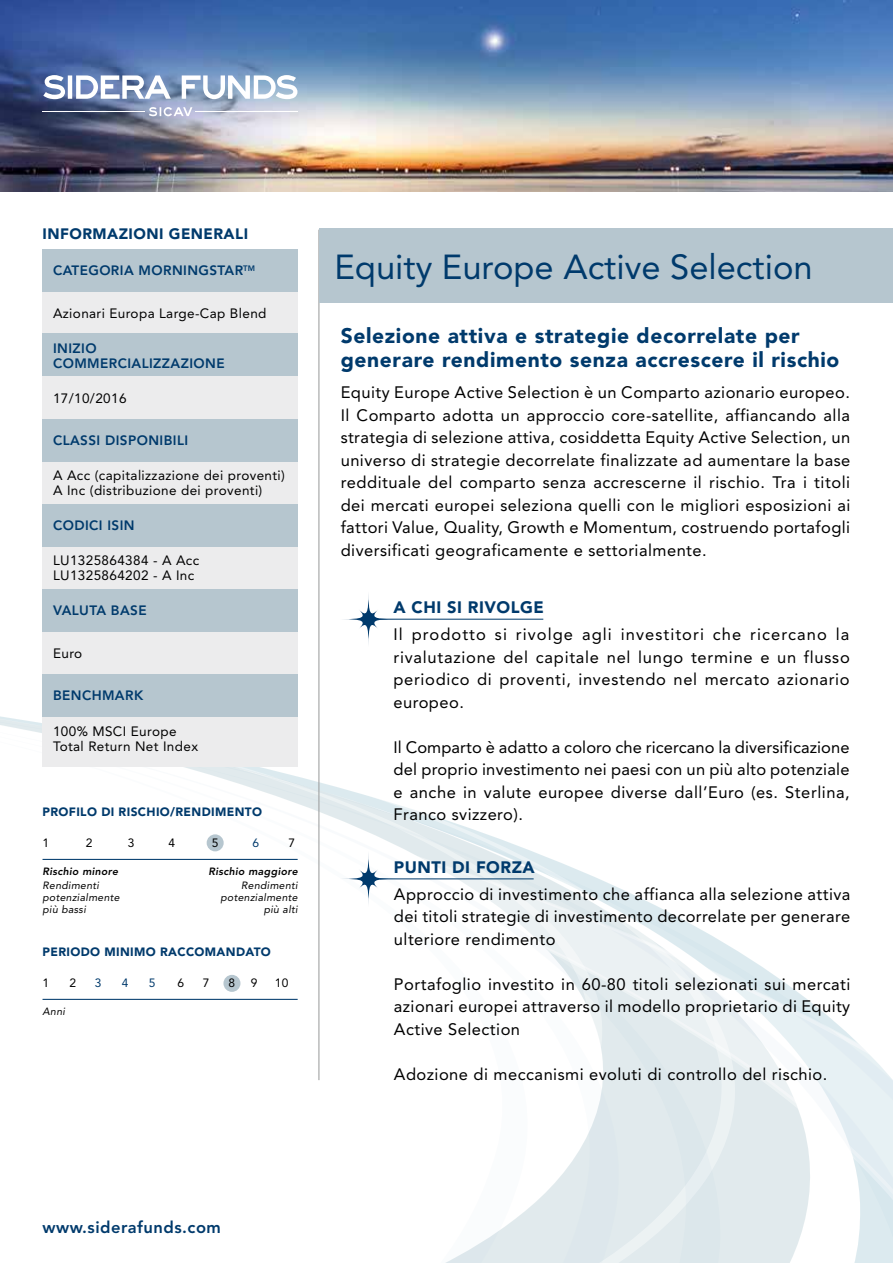
<style>
.page{position:relative;width:893px;height:1263px;background:#fff}
.page>*{position:absolute;margin:0;border:0;box-sizing:border-box;transform-origin:0 0}
.t1{font:34.5px "Avenir LT Std";color:#003a6c}
.t2{font:900 21px/24px "Avenir LT Std";letter-spacing:.03em;color:#003a6c}
.t3{font:16.5px/22.5px "Avenir LT Std";letter-spacing:.03em;color:#000;text-align:justify}
.t4{font:900 16.5px "Avenir LT Std";letter-spacing:.03em;color:#003a6c}
.t5{font:800 16.5px "Avenir LT Std";letter-spacing:.03em;color:#003a6c}
.t6{font:900 15px "Avenir LT Std";letter-spacing:.03em;color:#003a6c}
.t7{font:13.5px/15px "Avenir LT Std";letter-spacing:.03em;color:#000}
.t8{font:800 13.5px/15px "Avenir LT Std";letter-spacing:.03em;color:#003a6c}
.t9{font:900 12px "Avenir LT Std";letter-spacing:.03em;color:#003a6c}
.t10{font:12px "Avenir LT Std";color:#000}
.t11{font:12px "Avenir LT Std";color:#003a6c}
.t12{font:italic 10.5px/12px "Avenir LT Std";letter-spacing:.03em;color:#000}
.t13{font:italic 800 10.5px "Avenir LT Std";letter-spacing:.03em;color:#000}
</style>
<div class="page">
<svg style="left:0;top:722px;width:893px;height:541px"></svg>
<svg style="left:0;top:728px;width:720px;height:535px"></svg>
<svg style="left:0;top:732px;width:619px;height:531px"></svg>
<svg style="left:0;top:736px;width:527px;height:527px"></svg>
<div style="left:43px;top:253px;width:255px;height:513px;background:#ececed"></div>
<div style="left:43px;top:249px;width:255px;height:42px;background:#b6c6cf"></div>
<div style="left:43px;top:334px;width:255px;height:42px;background:#b6c6cf"></div>
<div style="left:43px;top:419px;width:255px;height:42px;background:#b6c6cf"></div>
<div style="left:43px;top:504px;width:255px;height:42px;background:#b6c6cf"></div>
<div style="left:43px;top:589px;width:255px;height:42px;background:#b6c6cf"></div>
<div style="left:43px;top:674px;width:255px;height:42px;background:#b6c6cf"></div>
<hr style="left:318px;top:230px;width:1px;height:850px;background:#9c9d9d">
<svg style="left:341px;top:851px;width:55px;height:56px"></svg>
<hr style="left:380px;top:878px;width:154px;height:1px;background:#003a6c">
<svg style="left:344px;top:594px;width:52px;height:50px"></svg>
<hr style="left:380px;top:619px;width:163px;height:1px;background:#003a6c">
<img style="left:0;top:0;width:893px;height:191px">
<svg style="left:43px;top:75px;width:254px;height:24px"></svg>
<svg style="left:149px;top:107px;width:43px;height:9px"></svg>
<hr style="left:43px;top:111px;width:102px;height:1px;background:#fff">
<hr style="left:195px;top:111px;width:103px;height:1px;background:#fff">
<div style="left:319px;top:229px;width:574px;height:74px;background:#b6c6cf"></div>
<div style="left:223px;top:975px;width:17px;height:17px;background:#b6c6cf;border-radius:50%"></div>
<hr style="left:43px;top:999px;width:255px;height:1px;background:#003a6c">
<div style="left:207px;top:834px;width:17px;height:17px;background:#b6c6cf;border-radius:50%"></div>
<hr style="left:43px;top:859px;width:255px;height:1px;background:#003a6c">
<p class="t6" style="left:43px;top:225px;width:207px">INFORMAZIONI GENERALI</p>
<p class="t8" style="left:53px;top:263px;width:204px">CATEGORIA MORNINGSTAR<sup>TM</sup></p>
<p class="t7" style="left:53px;top:306px;width:215px">Azionari Europa Large-Cap Blend</p>
<p class="t8" style="left:53px;top:341px;width:173px">INIZIO<br>COMMERCIALIZZAZIONE</p>
<p class="t7" style="left:53px;top:391px;width:75px">17/10/2016</p>
<p class="t8" style="left:53px;top:433px;width:137px">CLASSI DISPONIBILI</p>
<p class="t7" style="left:53px;top:468px;width:233px">A Acc (capitalizzazione dei proventi)<br>A Inc (distribuzione dei proventi)</p>
<p class="t8" style="left:53px;top:518px;width:83px">CODICI ISIN</p>
<p class="t7" style="left:53px;top:553px;width:148px">LU1325864384 - A Acc<br>LU1325864202 - A Inc</p>
<p class="t8" style="left:53px;top:603px;width:95px">VALUTA BASE</p>
<p class="t7" style="left:53px;top:646px;width:31px">Euro</p>
<p class="t8" style="left:53px;top:688px;width:92px">BENCHMARK</p>
<p class="t7" style="left:53px;top:723px;width:147px">100% MSCI Europe<br>Total Return Net Index</p>
<p class="t9" style="left:43px;top:805px;width:221px">PROFILO DI RISCHIO/RENDIMENTO</p>
<p class="t10" style="left:42px;top:836px;width:8px">1</p>
<p class="t10" style="left:86px;top:836px;width:8px">2</p>
<p class="t10" style="left:128px;top:836px;width:8px">3</p>
<p class="t10" style="left:168px;top:836px;width:8px">4</p>
<p class="t10" style="left:212px;top:836px;width:8px">5</p>
<p class="t11" style="left:252px;top:836px;width:8px">6</p>
<p class="t10" style="left:288px;top:836px;width:8px">7</p>
<p class="t13" style="left:43px;top:865px;width:77px">Rischio minore</p>
<p class="t12" style="left:43px;top:879px;width:79px">Rendimenti potenzialmente più bassi</p>
<p class="t13" style="left:209px;top:865px;width:91px">Rischio maggiore</p>
<p class="t12" style="left:221px;top:879px;width:79px;text-align:right">Rendimenti potenzialmente più alti</p>
<p class="t9" style="left:43px;top:945px;width:230px">PERIODO MINIMO RACCOMANDATO</p>
<p class="t10" style="left:42px;top:976px;width:8px">1</p>
<p class="t10" style="left:69px;top:976px;width:8px">2</p>
<p class="t11" style="left:95px;top:976px;width:8px">3</p>
<p class="t11" style="left:122px;top:976px;width:8px">4</p>
<p class="t11" style="left:149px;top:976px;width:8px">5</p>
<p class="t10" style="left:177px;top:976px;width:8px">6</p>
<p class="t10" style="left:203px;top:976px;width:8px">7</p>
<p class="t10" style="left:228px;top:976px;width:8px">8</p>
<p class="t10" style="left:251px;top:976px;width:8px">9</p>
<p class="t10" style="left:275px;top:976px;width:15px">10</p>
<p class="t12" style="left:43px;top:1005px;width:24px">Anni</p>
<h1 class="t1" style="left:334px;top:247px;width:480px">Equity Europe Active Selection</h1>
<p class="t2" style="left:341px;top:324px;width:500px">Selezione attiva e strategie decorrelate per generare rendimento senza accrescere il rischio</p>
<p class="t3" style="left:341px;top:381px;width:511px">Equity Europe Active Selection è un Comparto azionario europeo.<br>Il Comparto adotta un approccio core-satellite, affiancando alla strategia di selezione attiva, cosiddetta Equity Active Selection, un universo di strategie decorrelate finalizzate ad aumentare la base reddituale del comparto senza accrescerne il rischio. Tra i titoli dei mercati europei seleziona quelli con le migliori esposizioni ai fattori Value, Quality, Growth e Momentum, costruendo portafogli diversificati geograficamente e settorialmente.</p>
<p class="t4" style="left:393px;top:598px;width:152px">A CHI SI RIVOLGE</p>
<p class="t3" style="left:393px;top:623px;width:458px">Il prodotto si rivolge agli investitori che ricercano la rivalutazione del capitale nel lungo termine e un flusso periodico di proventi, investendo nel mercato azionario europeo.</p>
<p class="t3" style="left:393px;top:736px;width:458px">Il Comparto è adatto a coloro che ricercano la diversificazione del proprio investimento nei paesi con un più alto potenziale e anche in valute europee diverse dall’Euro (es. Sterlina, Franco svizzero).</p>
<p class="t4" style="left:394px;top:857px;width:142px">PUNTI DI FORZA</p>
<p class="t3" style="left:394px;top:883px;width:458px">Approccio di investimento che affianca alla selezione attiva dei titoli strategie di investimento decorrelate per generare ulteriore rendimento</p>
<p class="t3" style="left:394px;top:973px;width:458px">Portafoglio investito in 60-80 titoli selezionati sui mercati azionari europei attraverso il modello proprietario di Equity Active Selection</p>
<p class="t3" style="left:394px;top:1063px;width:435px">Adozione di meccanismi evoluti di controllo del rischio.</p>
<p class="t5" style="left:43px;top:1218px;width:180px">www.siderafunds.com</p>
</div>
